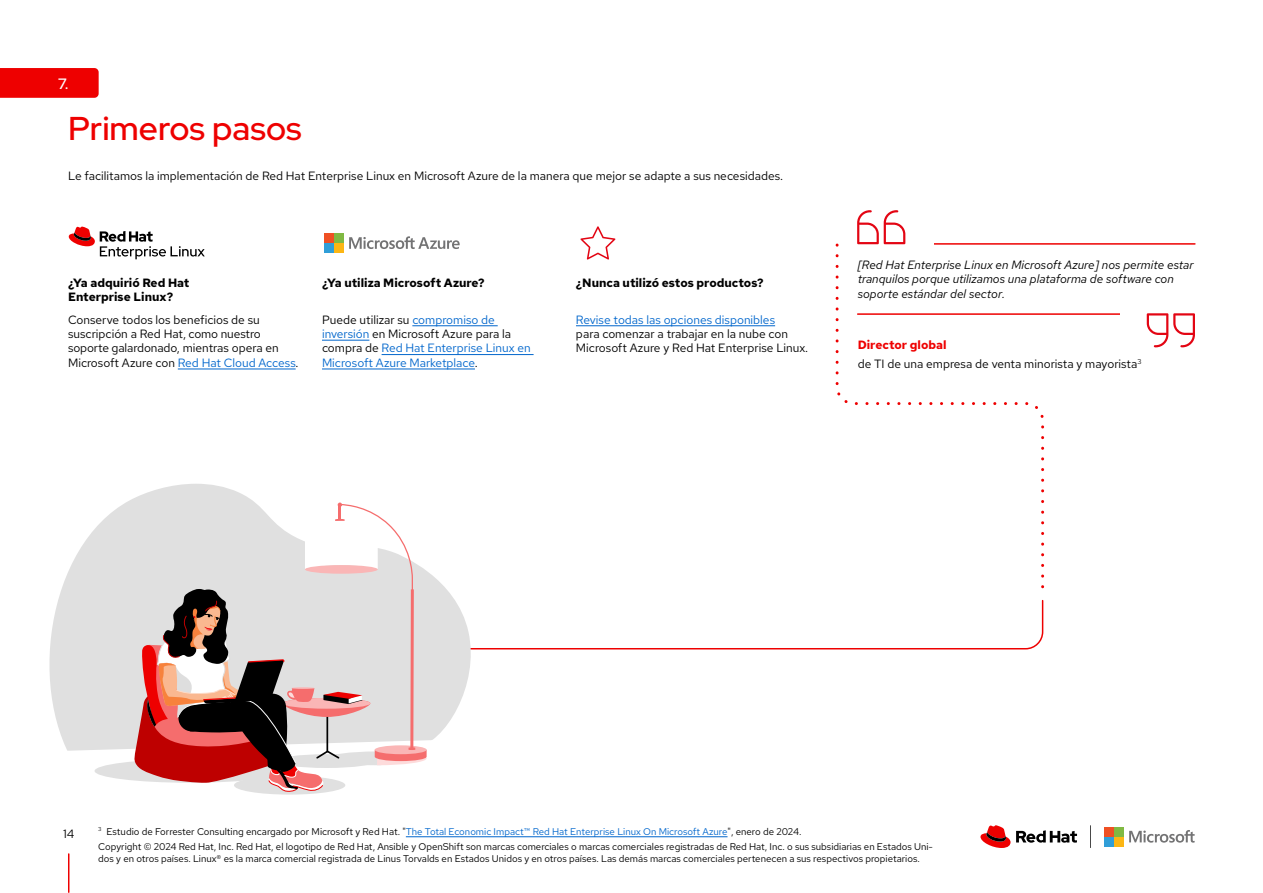
<style>
.page{position:relative;width:1263px;height:893px;background:#fff}
.page>*{position:absolute;margin:0;border:0;box-sizing:border-box;transform-origin:0 0}
.t1{font:500 33px "Red Hat Display";color:#e00}
.t2{font:500 15px "Red Hat Display";color:#fff}
.t3{font:12px/14.4px "Red Hat Text";color:#000}
.t4{font:12px/14.4px "Red Hat Text";color:#06c}
.t5{font:italic 12px/14.4px "Red Hat Text";color:#000}
.t6{font:700 12px/14.4px "Red Hat Text";color:#000}
.t7{font:9.75px/15.9px "Red Hat Text";color:#000}
.s1{color:#06c}
.s2{color:#000}
.s3{font-weight:700;color:#e00}
</style>
<div class="page">
<svg style="left:477px;top:600px;width:567px;height:50px"></svg>
<svg style="left:835px;top:243px;width:210px;height:346px"></svg>
<svg style="left:49px;top:484px;width:428px;height:267px;fill:#e0e0e0"></svg>
<div style="left:95px;top:759px;width:190px;height:24px;background:#e0e0e0;border-radius:50%"></div>
<div style="left:234px;top:776px;width:111px;height:19px;background:#e0e0e0;border-radius:50%"></div>
<svg style="left:134px;top:503px;width:293px;height:289px"></svg>
<svg style="left:1090px;top:825px;width:1px;height:23px"></svg>
<svg style="left:980px;top:825px;width:30px;height:23px"></svg>
<svg style="left:1016px;top:830px;width:61px;height:13px"></svg>
<svg style="left:1129px;top:830px;width:65px;height:13px"></svg>
<div style="left:1104px;top:827px;width:9px;height:9px;background:#ef5024"></div>
<div style="left:1114px;top:827px;width:9px;height:9px;background:#80b942"></div>
<div style="left:1104px;top:837px;width:9px;height:9px;background:#309ed8"></div>
<div style="left:1114px;top:837px;width:9px;height:9px;background:#fcb614"></div>
<hr style="left:68px;top:854px;width:1px;height:38px;background:#e00">
<svg style="left:69px;top:227px;width:136px;height:32px"></svg>
<svg style="left:349px;top:236px;width:111px;height:13px"></svg>
<div style="left:324px;top:233px;width:9px;height:10px;background:#ef5024"></div>
<div style="left:334px;top:233px;width:9px;height:10px;background:#80b942"></div>
<div style="left:324px;top:243px;width:9px;height:10px;background:#309ed8"></div>
<div style="left:334px;top:243px;width:9px;height:10px;background:#fcb614"></div>
<svg style="left:580px;top:226px;width:35px;height:34px"></svg>
<hr style="left:178px;top:369px;width:118px;height:1px;background:#06c">
<hr style="left:412px;top:325px;width:86px;height:1px;background:#06c">
<hr style="left:322px;top:340px;width:47px;height:1px;background:#06c">
<hr style="left:382px;top:354px;width:152px;height:1px;background:#06c">
<hr style="left:322px;top:369px;width:153px;height:1px;background:#06c">
<hr style="left:576px;top:325px;width:199px;height:1px;background:#06c">
<hr style="left:406px;top:836px;width:321px;height:1px;background:#06c">
<hr style="left:858px;top:313px;width:337px;height:2px;background:#e00">
<hr style="left:858px;top:243px;width:337px;height:2px;background:#e00">
<div style="left:1120px;top:310px;width:85px;height:41px;background:#fff"></div>
<svg style="left:1147px;top:313px;width:48px;height:34px"></svg>
<div style="left:850px;top:207px;width:83px;height:41px;background:#fff"></div>
<svg style="left:857px;top:210px;width:48px;height:34px"></svg>
<div style="left:0;top:68px;width:99px;height:30px;background:#e00"></div>
<h2 class="t2" style="left:58px;top:74px;width:12px">7.</h2>
<h1 class="t1" style="left:68px;top:107px;width:235px">Primeros pasos</h1>
<p class="t3" style="left:68px;top:168px;width:716px">Le facilitamos la implementación de Red Hat Enterprise Linux en Microsoft Azure de la manera que mejor se adapte a sus necesidades.</p>
<p class="t6" style="left:68px;top:276px;width:123px">¿Ya adquirió Red Hat<br>Enterprise Linux?</p>
<p class="t6" style="left:322px;top:276px;width:164px">¿Ya utiliza Microsoft Azure?</p>
<p class="t6" style="left:576px;top:276px;width:189px">¿Nunca utilizó estos productos?</p>
<p class="t3" style="left:68px;top:312px;width:232px">Conserve todos los beneficios de su suscripción a Red Hat, como nuestro soporte galardonado, mientras opera en Microsoft Azure con <span class="s1">Red Hat Cloud Access</span>.</p>
<p class="t4" style="left:322px;top:312px;width:210px"><span class="s2">Puede utilizar su</span> compromiso de inversión <span class="s2">en Microsoft Azure para la compra de</span> Red Hat Enterprise Linux en Microsoft Azure Marketplace<span class="s2">.</span></p>
<p class="t4" style="left:576px;top:312px;width:201px">Revise todas las opciones disponibles</p>
<p class="t3" style="left:576px;top:326px;width:234px">para comenzar a trabajar en la nube con<br>Microsoft Azure y Red Hat Enterprise Linux.</p>
<p class="t5" style="left:858px;top:257px;width:337px">[Red Hat Enterprise Linux en Microsoft Azure] nos permite estar tranquilos porque utilizamos una plataforma de software con soporte estándar del sector.</p>
<p class="t3" style="left:858px;top:336px;width:285px;line-height:18.6px"><span class="s3">Director global<br></span>de TI de una empresa de venta minorista y mayorista<sup>3</sup></p>
<p class="t3" style="left:63px;top:826px;width:13px">14</p>
<p class="t7" style="left:98px;top:823px;width:836px"><sup>3</sup> Estudio de Forrester Consulting encargado por Microsoft y Red Hat. "<span class="s1">The Total Economic Impact™ Red Hat Enterprise Linux On Microsoft Azure</span>", enero de 2024.<br>Copyright © 2024 Red Hat, Inc. Red Hat, el logotipo de Red Hat, Ansible y OpenShift son marcas comerciales o marcas comerciales registradas de Red Hat, Inc. o sus subsidiarias en Estados Uni-</p>
<p class="t7" style="left:98px;top:851px;width:823px">dos y en otros países. Linux® es la marca comercial registrada de Linus Torvalds en Estados Unidos y en otros países. Las demás marcas comerciales pertenecen a sus respectivos propietarios.</p>
</div>
